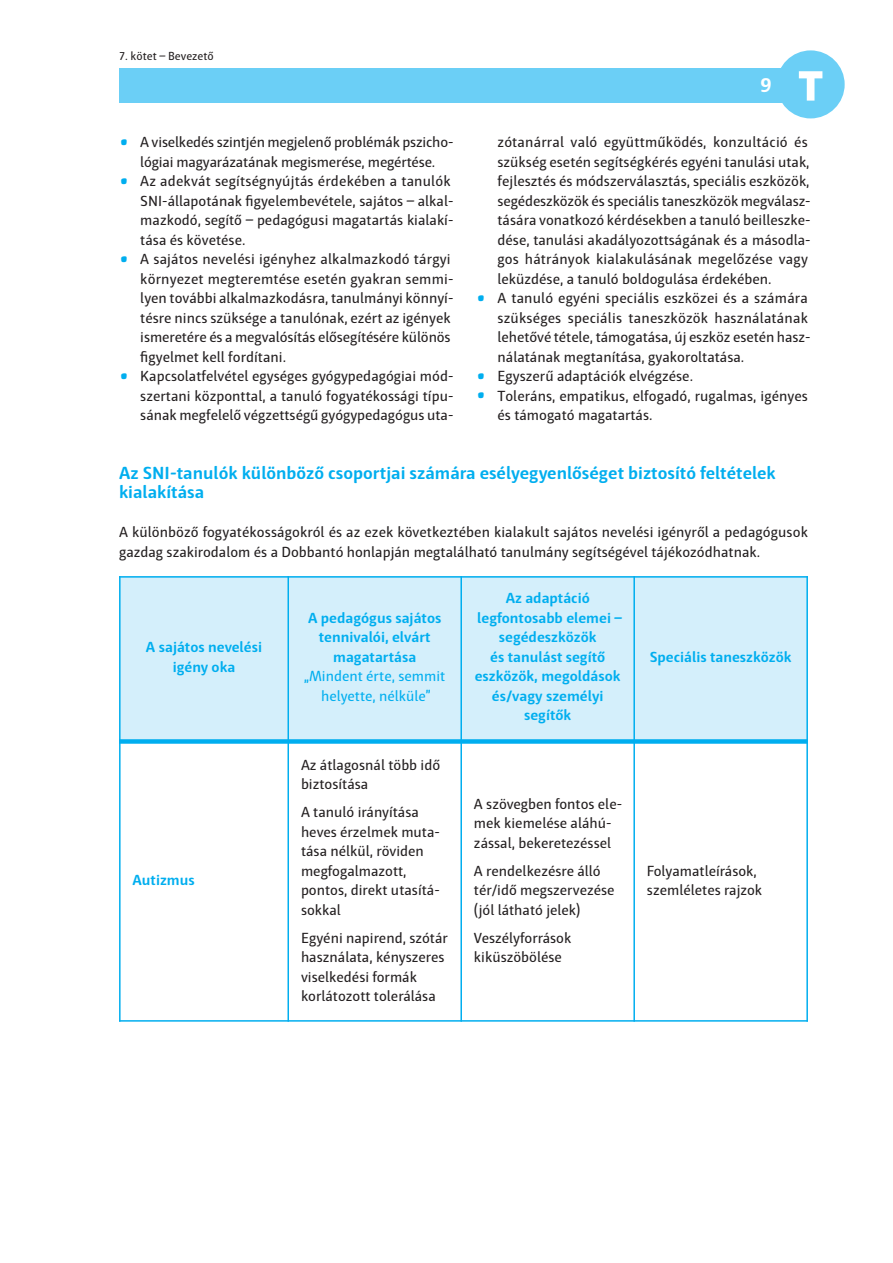
<style>
.page{position:relative;width:893px;height:1263px;background:#fff}
.page>*{position:absolute;margin:0;border:0;box-sizing:border-box;transform-origin:0 0}
.t1{font:700 39px "Haptic Pro";color:#00aeef}
.t2{font:700 21px "Haptic Pro";color:#fff}
.t3{font:700 18px/19.5px "Haptic Pro";color:#00aeef}
.t4{font:15px/19.5px "Haptic Pro";color:#231f20}
.t5{font:700 15px/19.5px "Haptic Pro";color:#00aeef;text-align:center}
.t6{font:15px/19.5px "Haptic Pro";color:#00aeef;text-align:center}
.t7{font:12px "Haptic Pro";color:#231f20}
</style>
<div class="page">
<div style="left:119px;top:68px;width:672px;height:34px;background:#6bcff6"></div>
<svg style="left:777px;top:50px;width:68px;height:68px"></svg>
<div style="left:119px;top:576px;width:169px;height:165px;background:#d4effb"></div>
<div style="left:288px;top:576px;width:173px;height:165px;background:#d4effb"></div>
<div style="left:461px;top:576px;width:173px;height:165px;background:#d4effb"></div>
<div style="left:634px;top:576px;width:174px;height:165px;background:#d4effb"></div>
<hr style="left:119px;top:576px;width:2px;height:446px;background:#00aeef">
<hr style="left:287px;top:576px;width:2px;height:446px;background:#00aeef">
<hr style="left:460px;top:576px;width:2px;height:446px;background:#00aeef">
<hr style="left:633px;top:576px;width:2px;height:446px;background:#00aeef">
<hr style="left:806px;top:576px;width:2px;height:446px;background:#00aeef">
<hr style="left:119px;top:576px;width:689px;height:2px;background:#00aeef">
<div style="left:119px;top:739px;width:689px;height:5px;background:#00aeef"></div>
<hr style="left:119px;top:1020px;width:689px;height:2px;background:#00aeef">
<p class="t7" style="left:119px;top:51px;width:96px">7. kötet – Bevezető</p>
<h1 class="t1" style="left:119px;top:117px;width:11px">.</h1>
<p class="t4" style="left:140px;top:134px;width:315px">A viselkedés szintjén megjelenő problémák pszicho&shy;lógiai magyarázatának megismerése, megértése.</p>
<h1 class="t1" style="left:119px;top:156px;width:11px">.</h1>
<p class="t4" style="left:140px;top:173px;width:315px">Az adekvát segítségnyújtás érdekében a tanulók SNI-állapotának figyelembevétele, sajátos – alkal&shy;mazkodó, segítő – pedagógusi magatartás kialakí&shy;tása és követése.</p>
<h1 class="t1" style="left:119px;top:234px;width:11px">.</h1>
<p class="t4" style="left:140px;top:251px;width:315px">A sajátos nevelési igényhez alkalmazkodó tárgyi környezet megteremtése esetén gyakran semmi&shy;lyen további alkalmazkodásra, tanulmányi könnyí&shy;tésre nincs szüksége a tanulónak, ezért az igények ismeretére és a megvalósítás elősegítésére különös figyelmet kell fordítani.</p>
<h1 class="t1" style="left:119px;top:351px;width:11px">.</h1>
<p class="t4" style="left:140px;top:368px;width:315px;text-align:justify">Kapcsolatfelvétel egységes gyógypedagógiai mód&shy;szertani központtal, a tanuló fogyatékossági típu&shy;sának megfelelő végzettségű gyógypedagógus uta-</p>
<h2 class="t2" style="left:761px;top:77px;width:13px">9</h2>
<p class="t4" style="left:497px;top:134px;width:315px">zótanárral való együttműködés, konzultáció és szükség esetén segítségkérés egyéni tanulási utak, fejlesztés és módszerválasztás, speciális eszközök, segédeszközök és speciális taneszközök megválasz&shy;tására vonatkozó kérdésekben a tanuló beilleszke&shy;dése, tanulási akadályozottságának és a másodla&shy;gos hátrányok kialakulásának megelőzése vagy leküzdése, a tanuló boldogulása érdekében.</p>
<h1 class="t1" style="left:476px;top:273px;width:11px">.</h1>
<p class="t4" style="left:497px;top:290px;width:315px">A tanuló egyéni speciális eszközei és a számára szükséges speciális taneszközök használatának lehetővé tétele, támogatása, új eszköz esetén hasz&shy;nálatának megtanítása, gyakoroltatása.</p>
<h1 class="t1" style="left:476px;top:351px;width:11px">.</h1>
<p class="t4" style="left:497px;top:368px;width:197px">Egyszerű adaptációk elvégzése.</p>
<h1 class="t1" style="left:476px;top:370px;width:11px">.</h1>
<p class="t4" style="left:497px;top:387px;width:312px">Toleráns, empatikus, elfogadó, rugalmas, igényes és támogató magatartás.</p>
<p class="t3" style="left:119px;top:464px;width:658px">Az SNI-tanulók különböző csoportjai számára esélyegyenlőséget biztosító feltételek kialakítása</p>
<p class="t4" style="left:119px;top:524px;width:690px">A különböző fogyatékosságokról és az ezek következtében kialakult sajátos nevelési igényről a pedagógusok gazdag szakirodalom és a Dobbantó honlapján megtalálható tanulmány segítségével tájékozódhatnak.</p>
<p class="t5" style="left:146px;top:639px;width:118px">A sajátos nevelési igény oka</p>
<p class="t5" style="left:133px;top:872px;width:64px">Autizmus</p>
<p class="t5" style="left:308px;top:609px;width:135px">A pedagógus sajátos tennivalói, elvárt magatartása</p>
<p class="t6" style="left:304px;top:668px;width:143px">„Mindent érte, semmit helyette, nélküle”</p>
<p class="t4" style="left:301px;top:756px;width:141px">Az átlagosnál több idő biztosítása</p>
<p class="t4" style="left:301px;top:804px;width:140px">A tanuló irányítása heves érzelmek muta&shy;tása nélkül, röviden megfogalmazott, pontos, direkt utasítá&shy;sokkal</p>
<p class="t4" style="left:301px;top:929px;width:148px">Egyéni napirend, szótár használata, kényszeres viselkedési formák korlátozott tolerálása</p>
<p class="t5" style="left:475px;top:590px;width:149px">Az adaptáció legfontosabb elemei – segédeszközök<br>és tanulást segítő eszközök, megoldások és/vagy személyi segítők</p>
<p class="t5" style="left:650px;top:648px;width:143px">Speciális taneszközök</p>
<p class="t4" style="left:474px;top:795px;width:150px">A szövegben fontos ele&shy;mek kiemelése aláhú&shy;zással, bekeretezéssel</p>
<p class="t4" style="left:474px;top:862px;width:142px">A rendelkezésre álló tér/idő megszervezése (jól látható jelek)</p>
<p class="t4" style="left:474px;top:929px;width:99px">Veszélyforrások kiküszöbölése</p>
<p class="t4" style="left:647px;top:862px;width:117px">Folyamatleírások, szemléletes rajzok</p>
</div>
